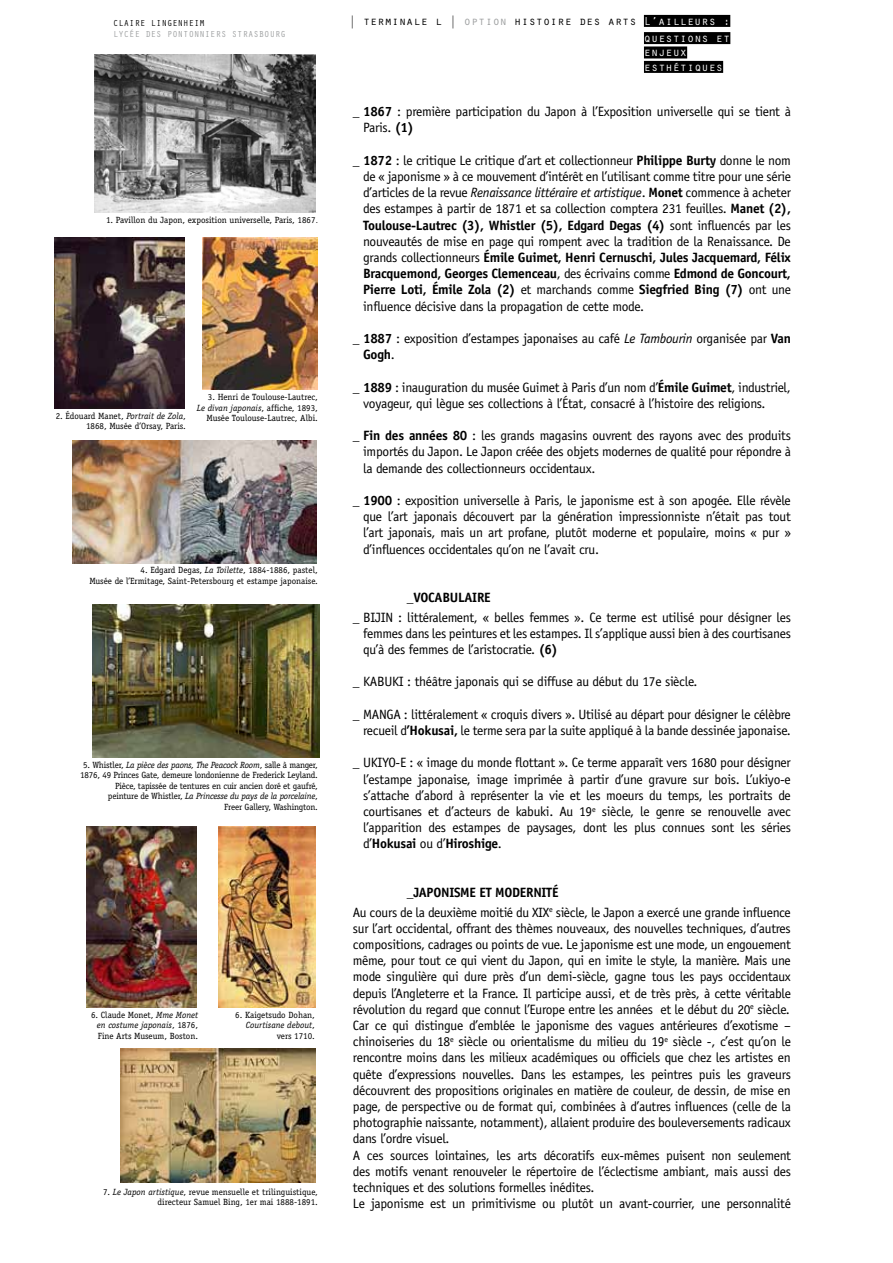
<style>
.page{position:relative;width:893px;height:1263px;background:#fff}
.page>*{position:absolute;margin:0;border:0;box-sizing:border-box;transform-origin:0 0}
.t1{font:13.5px/16.2px "Officina Sans Std";letter-spacing:-.02em;color:#000}
.t2{font:700 13.5px "Officina Sans Std";letter-spacing:-.02em;color:#000}
.t3{font:12px/17.2px "Orator Std";color:#000;text-align:right}
.t4{font:12px/14.4px "Orator Std";color:#fff}
.t5{font:9px/10.5px "Officina Serif Std";color:#000;text-align:right}
.t6{font:9px/10.6px "Officina Serif Std";letter-spacing:-.02em;color:#000;text-align:right}
.t7{font:9px "Orator Std";color:#9c9e9f}
.t8{font:9px "Orator Std";color:#000}
.s1{font-family:"Times"}
.s2{font-style:italic}
.s3{color:#9c9e9f}
.s4{color:#fff}
.s5{font-weight:700}
</style>
<div class="page">
<div style="left:644px;top:15px;width:86px;height:12px;background:#000"></div>
<div style="left:644px;top:32px;width:86px;height:12px;background:#000"></div>
<div style="left:644px;top:46px;width:43px;height:12px;background:#000"></div>
<div style="left:644px;top:61px;width:79px;height:12px;background:#000"></div>
<img style="left:94px;top:55px;width:222px;height:158px">
<img style="left:54px;top:237px;width:130px;height:171px">
<img style="left:203px;top:237px;width:115px;height:153px">
<img style="left:92px;top:604px;width:227px;height:153px">
<img style="left:72px;top:440px;width:244px;height:123px">
<img style="left:120px;top:1049px;width:196px;height:133px">
<img style="left:86px;top:826px;width:111px;height:181px">
<img style="left:218px;top:826px;width:97px;height:181px">
<p class="t8" style="left:113px;top:17px;width:93px">CLAIRE LINGENHEIM</p>
<p class="t7" style="left:113px;top:28px;width:174px">LYCÉE DES PONTONNIERS STRASBOURG</p>
<p class="t5" style="left:106px;top:215px;width:213px">1. Pavillon du Japon, exposition universelle, Paris, 1867<span class="s1">.</span></p>
<p class="t5" style="left:56px;top:411px;width:132px">2. Édouard Manet, <span class="s2">Portrait de Zola</span>,<br>1868, Musée d’Orsay, Paris.</p>
<p class="t5" style="left:197px;top:392px;width:123px">3. Henri de Toulouse-Lautrec,<br><span class="s2">Le divan japonais</span>, affiche, 1893,<br>Musée Toulouse-Lautrec, Albi.</p>
<p class="t5" style="left:89px;top:565px;width:230px">4. Edgard Degas, <span class="s2">La Toilette</span>, 1884-1886, pastel,<br>Musée de l’Ermitage, Saint-Petersbourg et estampe japonaise.</p>
<p class="t6" style="left:80px;top:759px;width:239px">5. Whistler, <span class="s2">La pièce des paons, The Peacock Room</span>, salle à manger, 1876, 49 Princes Gate, demeure londonienne de Frederick Leyland.<br>Pièce, tapissée de tentures en cuir ancien doré et gaufré,<br>peinture de Whistler, <span class="s2">La Princesse du pays de la porcelaine</span>,<br>Freer Gallery, Washington.</p>
<p class="t5" style="left:97px;top:1009px;width:103px;text-align:justify;text-indent:-6px">6. Claude Monet, <span class="s2">Mme Monet en costume japonais</span>, 1876, Fine Arts Museum, Boston.</p>
<p class="t5" style="left:235px;top:1009px;width:81px">6. Kaigetsudo Dohan,<br><span class="s2">Courtisane debout</span>, vers 1710.</p>
<p class="t5" style="left:103px;top:1186px;width:216px">7. <span class="s2">Le Japon artistique</span>, revue mensuelle et trilinguistique, directeur Samuel Bing, 1er mai 1888-1891.</p>
<p class="t3" style="left:349px;top:11px;width:383px">| terminale l | <span class="s3">option</span> histoire des arts <span class="s4">L’ailleurs : questions et</span></p>
<p class="t4" style="left:644px;top:44px;width:81px">enjeux esthétiques</p>
<p class="t1" style="left:363px;top:103px;width:429px;text-indent:-10px">_ <span class="s5">1867</span> : première participation du Japon à l’Exposition universelle qui se tient à<br>Paris. <span class="s5">(1)</span></p>
<p class="t1" style="left:363px;top:152px;width:429px;text-align:justify;text-indent:-10px">_ <span class="s5">1872</span> : le critique Le critique d’art et collectionneur <span class="s5">Philippe Burty</span> donne le nom de « japonisme » à ce mouvement d’intérêt en l’utilisant comme titre pour une série d’articles de la revue <span class="s2">Renaissance littéraire et artistique</span>. <span class="s5">Monet</span> commence à acheter des estampes à partir de 1871 et sa collection comptera 231 feuilles. <span class="s5">Manet (2), Toulouse-Lautrec (3), Whistler (5), Edgard Degas (4)</span> sont influencés par les nouveautés de mise en page qui rompent avec la tradition de la Renaissance. De grands collectionneurs <span class="s5">Émile Guimet, Henri Cernuschi, Jules Jacquemard, Félix Bracquemond, Georges Clemenceau</span>, des écrivains comme <span class="s5">Edmond de Goncourt, Pierre Loti, Émile Zola (2)</span> et marchands comme <span class="s5">Siegfried Bing (7)</span> ont une influence décisive dans la propagation de cette mode.</p>
<p class="t1" style="left:363px;top:330px;width:429px;text-indent:-10px">_ <span class="s5">1887</span> : exposition d’estampes japonaises au café <span class="s2">Le Tambourin</span> organisée par <span class="s5">Van<br>Gogh</span>.</p>
<p class="t1" style="left:363px;top:379px;width:429px;text-indent:-10px">_ <span class="s5">1889</span> : inauguration du musée Guimet à Paris d’un nom d’<span class="s5">Émile Guimet</span>, industriel, voyageur, qui lègue ses collections à l’État, consacré à l’histoire des religions.</p>
<p class="t1" style="left:363px;top:427px;width:429px;text-align:justify;text-indent:-10px">_ <span class="s5">Fin des années 80</span> : les grands magasins ouvrent des rayons avec des produits importés du Japon. Le Japon créée des objets modernes de qualité pour répondre à la demande des collectionneurs occidentaux.</p>
<p class="t1" style="left:363px;top:492px;width:429px;text-align:justify;text-indent:-10px">_ <span class="s5">1900</span> : exposition universelle à Paris, le japonisme est à son apogée. Elle révèle que l’art japonais découvert par la génération impressionniste n’était pas tout l’art japonais, mais un art profane, plutôt moderne et populaire, moins « pur » d’influences occidentales qu’on ne l’avait cru.</p>
<p class="t2" style="left:407px;top:589px;width:85px">_VOCABULAIRE</p>
<p class="t1" style="left:363px;top:609px;width:429px;text-align:justify;text-indent:-10px">_ BIJIN : littéralement, « belles femmes ». Ce terme est utilisé pour désigner les femmes dans les peintures et les estampes. Il s’applique aussi bien à des courtisanes qu’à des femmes de l’aristocratie. <span class="s5">(6)</span></p>
<p class="t1" style="left:353px;top:674px;width:346px">_ KABUKI : théâtre japonais qui se diffuse au début du 17e siècle.</p>
<p class="t1" style="left:353px;top:706px;width:439px;text-align:right">_ MANGA : littéralement « croquis divers ». Utilisé au départ pour désigner le célèbre recueil d<span class="s5">’Hokusai,</span> le terme sera par la suite appliqué à la bande dessinée japonaise.</p>
<p class="t1" style="left:363px;top:755px;width:429px;text-align:justify;text-indent:-10px">_ UKIYO-E : « image du monde flottant ». Ce terme apparaît vers 1680 pour désigner l’estampe japonaise, image imprimée à partir d’une gravure sur bois. L’ukiyo-e s’attache d’abord à représenter la vie et les moeurs du temps, les portraits de courtisanes et d’acteurs de kabuki. Au 19<sup>e</sup> siècle, le genre se renouvelle avec l’apparition des estampes de paysages, dont les plus connues sont les séries d’<span class="s5">Hokusai</span> ou d’<span class="s5">Hiroshige</span>.</p>
<p class="t1" style="left:353px;top:883px;width:439px;line-height:19.5px;text-indent:54px"><span class="s5">_JAPONISME ET MODERNITÉ<br></span>Au cours de la deuxième moitié du XIX<sup>e</sup> siècle, le Japon a exercé une grande influence</p>
<p class="t1" style="left:353px;top:920px;width:440px">sur l’art occidental, offrant des thèmes nouveaux, des nouvelles techniques, d’autres compositions, cadrages ou points de vue. Le japonisme est une mode, un engouement même, pour tout ce qui vient du Japon, qui en imite le style, la manière. Mais une mode singulière qui dure près d’un demi-siècle, gagne tous les pays occidentaux depuis l’Angleterre et la France. Il participe aussi, et de très près, à cette véritable révolution du regard que connut l’Europe entre les années et le début du 20<sup>e</sup> siècle.<br>Car ce qui distingue d’emblée le japonisme des vagues antérieures d’exotisme – chinoiseries du 18<sup>e</sup> siècle ou orientalisme du milieu du 19<sup>e</sup> siècle -, c’est qu’on le rencontre moins dans les milieux académiques ou officiels que chez les artistes en quête d’expressions nouvelles. Dans les estampes, les peintres puis les graveurs découvrent des propositions originales en matière de couleur, de dessin, de mise en page, de perspective ou de format qui, combinées à d’autres influences (celle de la photographie naissante, notamment), allaient produire des bouleversements radicaux dans l’ordre visuel.<br>A ces sources lointaines, les arts décoratifs eux-mêmes puisent non seulement des motifs venant renouveler le répertoire de l’éclectisme ambiant, mais aussi des techniques et des solutions formelles inédites.<br>Le japonisme est un primitivisme ou plutôt un avant-courrier, une personnalité</p>
</div>
